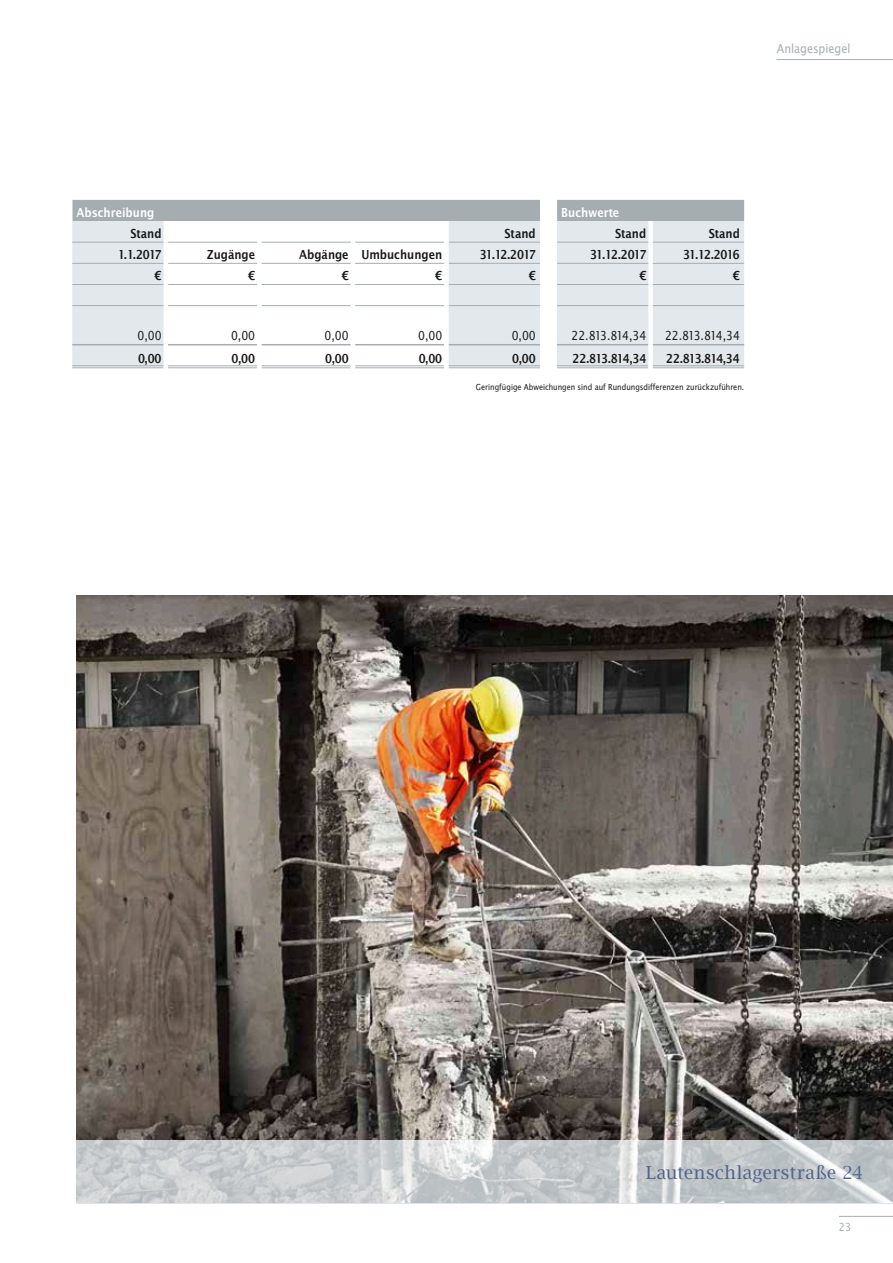
<style>
.page{position:relative;width:893px;height:1263px;background:#fff}
.page>*{position:absolute;margin:0;border:0;box-sizing:border-box;transform-origin:0 0}
.t1{font:18px "Lucida Bright";letter-spacing:.01em;color:#50658c}
.t2{font:13.5px "Lucida Sans Nar EF Dem Bol";color:#1a1918}
.t3{font:13.5px "Lucida Sans Nar EF";letter-spacing:-.06em;color:#1a1918}
.t4{font:13.5px "Lucida Sans Nar EF Dem Bol";letter-spacing:-.06em;color:#1a1918}
.t5{font:13.5px "Lucida Sans Nar EF Dem Bol";color:#fff}
.t6{font:13.5px "Lucida Sans Nar EF";color:#1a1918}
.t7{font:13.5px "Lucida Sans Nar EF";color:#a6adb1}
.t8{font:12px "Lucida Sans Nar EF";color:#a6adb1}
.t9{font:9px "Lucida Sans Nar EF";color:#1a1918}
</style>
<div class="page">
<img style="left:77px;top:595px;width:816px;height:545px">
<hr style="left:839px;top:1216px;width:54px;height:1px;background:#a6adb1">
<hr style="left:776px;top:59px;width:117px;height:1px;background:#a6adb1">
<svg style="left:77px;top:1140px;width:816px;height:63px;background:#c9cdcf"></svg>
<div style="left:72px;top:200px;width:672px;height:21px;background:#a6adb1"></div>
<svg style="left:72px;top:221px;width:672px;height:146px;fill:#e2e8eb"></svg>
<div style="left:257px;top:221px;width:5px;height:21px;background:#fff"></div>
<hr style="left:351px;top:221px;width:4px;height:21px;background:#fff">
<div style="left:648px;top:221px;width:5px;height:21px;background:#fff"></div>
<div style="left:257px;top:242px;width:5px;height:21px;background:#fff"></div>
<hr style="left:351px;top:242px;width:4px;height:21px;background:#fff">
<div style="left:648px;top:242px;width:5px;height:21px;background:#fff"></div>
<div style="left:257px;top:263px;width:5px;height:21px;background:#fff"></div>
<hr style="left:351px;top:263px;width:4px;height:21px;background:#fff">
<div style="left:648px;top:263px;width:5px;height:21px;background:#fff"></div>
<div style="left:257px;top:284px;width:5px;height:22px;background:#fff"></div>
<hr style="left:351px;top:284px;width:4px;height:22px;background:#fff">
<div style="left:648px;top:284px;width:5px;height:22px;background:#fff"></div>
<hr style="left:72px;top:242px;width:92px;height:1px;background:#a6adb1">
<hr style="left:168px;top:242px;width:89px;height:1px;background:#a6adb1">
<hr style="left:262px;top:242px;width:89px;height:1px;background:#a6adb1">
<hr style="left:355px;top:242px;width:89px;height:1px;background:#a6adb1">
<hr style="left:449px;top:242px;width:91px;height:1px;background:#a6adb1">
<hr style="left:557px;top:242px;width:91px;height:1px;background:#a6adb1">
<hr style="left:653px;top:242px;width:91px;height:1px;background:#a6adb1">
<hr style="left:72px;top:263px;width:92px;height:1px;background:#a6adb1">
<hr style="left:168px;top:263px;width:89px;height:1px;background:#a6adb1">
<hr style="left:262px;top:263px;width:89px;height:1px;background:#a6adb1">
<hr style="left:355px;top:263px;width:89px;height:1px;background:#a6adb1">
<hr style="left:449px;top:263px;width:91px;height:1px;background:#a6adb1">
<hr style="left:557px;top:263px;width:91px;height:1px;background:#a6adb1">
<hr style="left:653px;top:263px;width:91px;height:1px;background:#a6adb1">
<hr style="left:72px;top:284px;width:92px;height:1px;background:#a6adb1">
<hr style="left:168px;top:284px;width:89px;height:1px;background:#a6adb1">
<hr style="left:262px;top:284px;width:89px;height:1px;background:#a6adb1">
<hr style="left:355px;top:284px;width:89px;height:1px;background:#a6adb1">
<hr style="left:449px;top:284px;width:91px;height:1px;background:#a6adb1">
<hr style="left:557px;top:284px;width:91px;height:1px;background:#a6adb1">
<hr style="left:653px;top:284px;width:91px;height:1px;background:#a6adb1">
<hr style="left:164px;top:221px;width:4px;height:21px;background:#fff">
<hr style="left:164px;top:242px;width:4px;height:21px;background:#fff">
<hr style="left:164px;top:263px;width:4px;height:21px;background:#fff">
<hr style="left:164px;top:284px;width:4px;height:22px;background:#fff">
<div style="left:444px;top:221px;width:5px;height:21px;background:#fff"></div>
<div style="left:444px;top:242px;width:5px;height:21px;background:#fff"></div>
<div style="left:444px;top:263px;width:5px;height:21px;background:#fff"></div>
<div style="left:444px;top:284px;width:5px;height:22px;background:#fff"></div>
<hr style="left:72px;top:365px;width:92px;height:1px;background:#a6adb1">
<hr style="left:72px;top:367px;width:92px;height:1px;background:#a6adb1">
<hr style="left:72px;top:305px;width:92px;height:1px;background:#a6adb1">
<hr style="left:72px;top:344px;width:92px;height:1px;background:#a6adb1">
<hr style="left:164px;top:345px;width:4px;height:23px;background:#fff">
<hr style="left:168px;top:365px;width:89px;height:1px;background:#a6adb1">
<hr style="left:168px;top:367px;width:89px;height:1px;background:#a6adb1">
<hr style="left:168px;top:305px;width:89px;height:1px;background:#a6adb1">
<hr style="left:164px;top:306px;width:4px;height:39px;background:#fff">
<hr style="left:168px;top:344px;width:89px;height:1px;background:#a6adb1">
<div style="left:257px;top:345px;width:5px;height:23px;background:#fff"></div>
<hr style="left:262px;top:365px;width:89px;height:1px;background:#a6adb1">
<hr style="left:262px;top:367px;width:89px;height:1px;background:#a6adb1">
<hr style="left:262px;top:305px;width:89px;height:1px;background:#a6adb1">
<div style="left:257px;top:306px;width:5px;height:39px;background:#fff"></div>
<hr style="left:262px;top:344px;width:89px;height:1px;background:#a6adb1">
<hr style="left:351px;top:345px;width:4px;height:23px;background:#fff">
<hr style="left:355px;top:365px;width:89px;height:1px;background:#a6adb1">
<hr style="left:355px;top:367px;width:89px;height:1px;background:#a6adb1">
<hr style="left:355px;top:305px;width:89px;height:1px;background:#a6adb1">
<hr style="left:351px;top:306px;width:4px;height:39px;background:#fff">
<hr style="left:355px;top:344px;width:89px;height:1px;background:#a6adb1">
<div style="left:444px;top:345px;width:5px;height:23px;background:#fff"></div>
<hr style="left:449px;top:365px;width:91px;height:1px;background:#a6adb1">
<hr style="left:449px;top:367px;width:91px;height:1px;background:#a6adb1">
<hr style="left:449px;top:305px;width:91px;height:1px;background:#a6adb1">
<div style="left:444px;top:306px;width:5px;height:39px;background:#fff"></div>
<hr style="left:449px;top:344px;width:91px;height:1px;background:#a6adb1">
<hr style="left:557px;top:365px;width:91px;height:1px;background:#a6adb1">
<hr style="left:557px;top:367px;width:91px;height:1px;background:#a6adb1">
<hr style="left:557px;top:305px;width:91px;height:1px;background:#a6adb1">
<hr style="left:557px;top:344px;width:91px;height:1px;background:#a6adb1">
<div style="left:648px;top:345px;width:5px;height:23px;background:#fff"></div>
<hr style="left:653px;top:365px;width:91px;height:1px;background:#a6adb1">
<hr style="left:653px;top:367px;width:91px;height:1px;background:#a6adb1">
<hr style="left:653px;top:305px;width:91px;height:1px;background:#a6adb1">
<div style="left:648px;top:306px;width:5px;height:39px;background:#fff"></div>
<hr style="left:653px;top:344px;width:91px;height:1px;background:#a6adb1">
<p class="t7" style="left:777px;top:42px;width:75px">Anlagespiegel</p>
<p class="t5" style="left:77px;top:205px;width:79px">Abschreibung</p>
<p class="t5" style="left:561px;top:205px;width:60px">Buchwerte</p>
<p class="t2" style="left:130px;top:226px;width:33px">Stand</p>
<p class="t2" style="left:505px;top:226px;width:33px">Stand</p>
<p class="t2" style="left:615px;top:226px;width:33px">Stand</p>
<p class="t2" style="left:709px;top:226px;width:33px">Stand</p>
<p class="t2" style="left:118px;top:247px;width:45px">1.1.2017</p>
<p class="t2" style="left:207px;top:247px;width:50px">Zugänge</p>
<p class="t2" style="left:299px;top:247px;width:144px">Abgänge Umbuchungen</p>
<p class="t2" style="left:480px;top:247px;width:58px">31.12.2017</p>
<p class="t2" style="left:590px;top:247px;width:58px">31.12.2017</p>
<p class="t2" style="left:683px;top:247px;width:58px">31.12.2016</p>
<p class="t2" style="left:155px;top:269px;width:8px">€</p>
<p class="t2" style="left:248px;top:269px;width:8px">€</p>
<p class="t2" style="left:342px;top:269px;width:8px">€</p>
<p class="t2" style="left:435px;top:269px;width:8px">€</p>
<p class="t2" style="left:529px;top:269px;width:8px">€</p>
<p class="t2" style="left:639px;top:269px;width:8px">€</p>
<p class="t2" style="left:733px;top:269px;width:8px">€</p>
<p class="t6" style="left:137px;top:329px;width:26px">0,00</p>
<p class="t6" style="left:231px;top:329px;width:26px">0,00</p>
<p class="t6" style="left:325px;top:329px;width:26px">0,00</p>
<p class="t6" style="left:418px;top:329px;width:26px">0,00</p>
<p class="t6" style="left:512px;top:329px;width:26px">0,00</p>
<p class="t3" style="left:571px;top:329px;width:76px">22.813.814,34</p>
<p class="t3" style="left:665px;top:329px;width:76px">22.813.814,34</p>
<p class="t2" style="left:138px;top:351px;width:25px">0,00</p>
<p class="t2" style="left:232px;top:351px;width:25px">0,00</p>
<p class="t2" style="left:325px;top:351px;width:25px">0,00</p>
<p class="t2" style="left:419px;top:351px;width:25px">0,00</p>
<p class="t2" style="left:512px;top:351px;width:25px">0,00</p>
<p class="t4" style="left:573px;top:351px;width:75px">22.813.814,34</p>
<p class="t4" style="left:666px;top:351px;width:75px">22.813.814,34</p>
<p class="t9" style="left:476px;top:383px;width:270px">Geringfügige Abweichungen sind auf Rundungsdifferenzen zurückzuführen.</p>
<h1 class="t1" style="left:646px;top:1162px;width:219px">Lautenschlagerstraße 24</h1>
<p class="t8" style="left:839px;top:1220px;width:14px">23</p>
</div>
